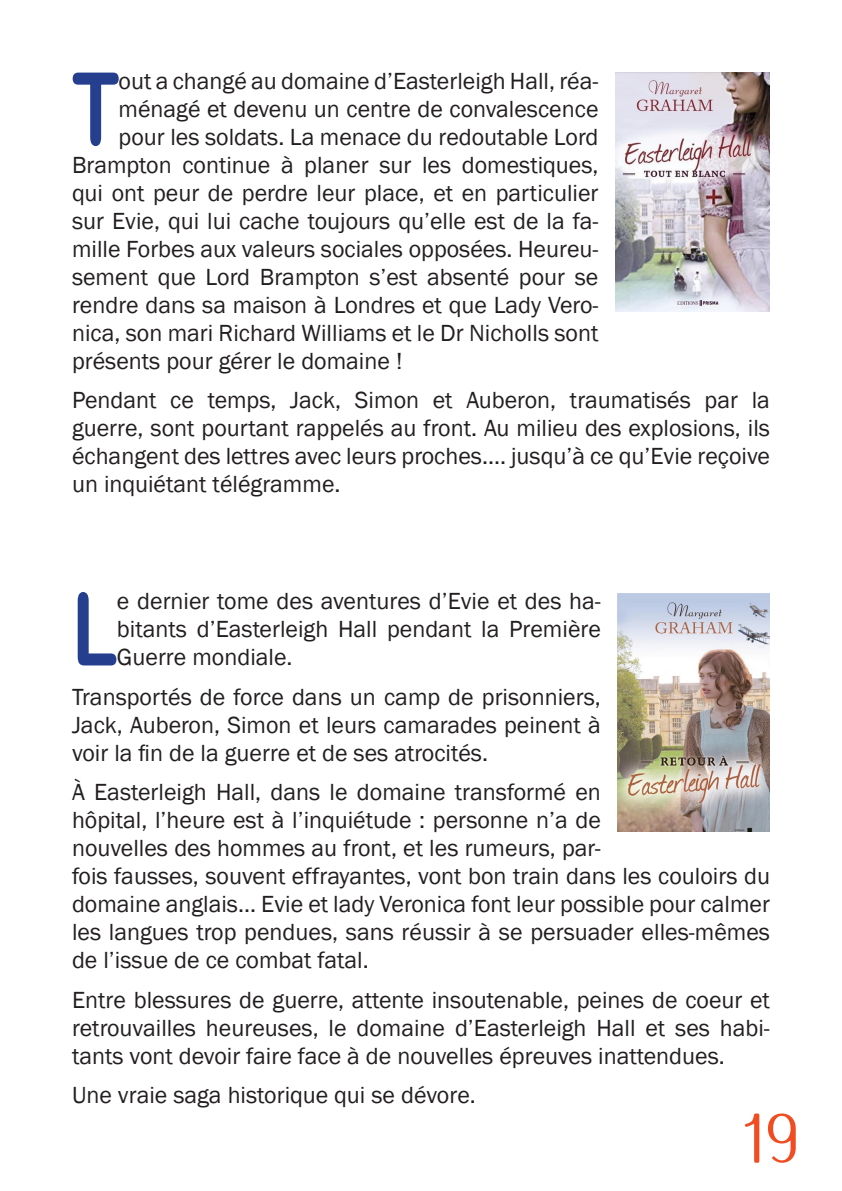
<style>
.page{position:relative;width:842px;height:1191px;background:#fff}
.page>*{position:absolute;margin:0;border:0;box-sizing:border-box;transform-origin:0 0}
.t1{font:101px "Arial Rounded MT Bold";color:#253f8e;scale:.75 1}
.t2{font:64px "Aubade";color:#f04d22}
.t3{font:24px/28px "Franklin Gothic";color:#231f20;text-align:justify}
</style>
<div class="page">
<img style="left:618px;top:593px;width:152px;height:238px">
<img style="left:615px;top:72px;width:155px;height:239px">
<p class="t1" style="left:72px;top:49px;width:65px">T</p>
<p class="t3" style="left:119px;top:67px;width:481px">out a changé au domaine d’Easterleigh Hall, réa-</p>
<p class="t3" style="left:119px;top:95px;width:481px">ménagé et devenu un centre de convalescence</p>
<p class="t3" style="left:119px;top:123px;width:481px">pour les soldats. La menace du redoutable Lord</p>
<p class="t3" style="left:72px;top:151px;width:528px">Brampton continue à planer sur les domestiques,</p>
<p class="t3" style="left:72px;top:179px;width:528px">qui ont peur de perdre leur place, et en particulier</p>
<p class="t3" style="left:72px;top:207px;width:528px">sur Evie, qui lui cache toujours qu’elle est de la fa-</p>
<p class="t3" style="left:72px;top:235px;width:528px">mille Forbes aux valeurs sociales opposées. Heureu-</p>
<p class="t3" style="left:72px;top:263px;width:528px">sement que Lord Brampton s’est absenté pour se</p>
<p class="t3" style="left:72px;top:291px;width:528px">rendre dans sa maison à Londres et que Lady Vero-</p>
<p class="t3" style="left:72px;top:319px;width:528px">nica, son mari Richard Williams et le Dr Nicholls sont</p>
<p class="t3" style="left:72px;top:347px;width:332px">présents pour gérer le domaine !</p>
<p class="t3" style="left:72px;top:387px;width:699px">Pendant ce temps, Jack, Simon et Auberon, traumatisés par la guerre, sont pourtant rappelés au front. Au milieu des explosions, ils échangent des lettres avec leurs proches.... jusqu’à ce qu’Evie reçoive un inquiétant télégramme.</p>
<p class="t1" style="left:72px;top:570px;width:62px">L</p>
<p class="t3" style="left:117px;top:588px;width:485px">e dernier tome des aventures d’Evie et des ha&shy;bitants d’Easterleigh Hall pendant la Première Guerre mondiale.</p>
<p class="t3" style="left:72px;top:683px;width:530px">Transportés de force dans un camp de prisonniers, Jack, Auberon, Simon et leurs camarades peinent à voir la fin de la guerre et de ses atrocités.</p>
<p class="t3" style="left:72px;top:778px;width:699px;text-align:left">À Easterleigh Hall, dans le domaine transformé en<br>hôpital, l’heure est à l’inquiétude : personne n’a de<br>nouvelles des hommes au front, et les rumeurs, par-<br>fois fausses, souvent effrayantes, vont bon train dans les couloirs du domaine anglais... Evie et lady Veronica font leur possible pour calmer les langues trop pendues, sans réussir à se persuader elles-mêmes de l’issue de ce combat fatal.</p>
<p class="t3" style="left:72px;top:986px;width:699px">Entre blessures de guerre, attente insoutenable, peines de coeur et retrouvailles heureuses, le domaine d’Easterleigh Hall et ses habi&shy;tants vont devoir faire face à de nouvelles épreuves inattendues.</p>
<p class="t3" style="left:72px;top:1081px;width:405px">Une vraie saga historique qui se dévore.</p>
<p class="t2" style="left:742px;top:1097px;width:58px">19</p>
</div>
